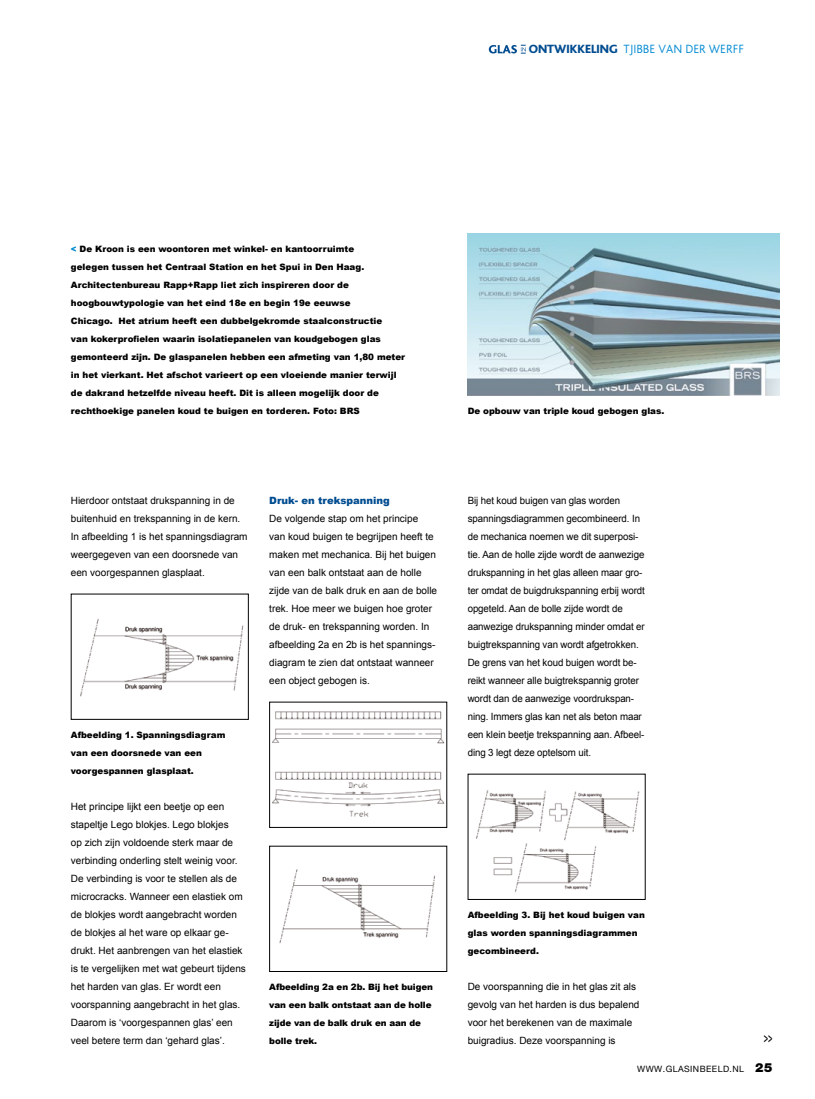
<style>
.page{position:relative;width:815px;height:1099px;background:#fff}
.page>*{position:absolute;margin:0;border:0;box-sizing:border-box;transform-origin:0 0}
.t1{font:15px "Arial";color:#000;scale:.5 1}
.t2{font:300 12.5px "Bliss";color:#008ad2}
.t3{font:10px/18px "Arial";color:#000}
.t4{font:900 10px "Arial";color:#004c90}
.t5{font:900 8.75px/18px "Arial";color:#000}
.t6{font:8.75px "Helvetica Neue";letter-spacing:.05em;color:#000}
.s1{font-weight:800;color:#004c90}
.s2{color:#008ad2}
.s3{font-weight:900;font-size:12.5px}
</style>
<div class="page">
<img style="left:468px;top:233px;width:311px;height:162px">
<svg style="left:489px;top:45px;width:37px;height:9px"></svg>
<img style="left:80px;top:619px;width:164px;height:78px">
<img style="left:272px;top:711px;width:173px;height:106px">
<img style="left:279px;top:869px;width:156px;height:74px">
<img style="left:476px;top:790px;width:164px;height:103px">
<p class="t2" style="left:529px;top:43px;width:217px"><span class="s1">ONTWIKKELING</span> TJIBBE VAN DER WERFF</p>
<p class="t5" style="left:71px;top:239px;width:336px"><span class="s2">&lt;</span> De Kroon is een woontoren met winkel- en kantoorruimte<br>gelegen tussen het Centraal Station en het Spui in Den Haag.<br>Architectenbureau Rapp+Rapp liet zich inspireren door de hoogbouwtypologie van het eind 18e en begin 19e eeuwse<br>Chicago. Het atrium heeft een dubbelgekromde staalconstructie<br>van kokerprofielen waarin isolatiepanelen van koudgebogen glas gemonteerd zijn. De glaspanelen hebben een afmeting van 1,80 meter in het vierkant. Het afschot varieert op een vloeiende manier terwijl de dakrand hetzelfde niveau heeft. Dit is alleen mogelijk door de rechthoekige panelen koud te buigen en torderen. Foto: BRS</p>
<p class="t5" style="left:468px;top:401px;width:198px">De opbouw van triple koud gebogen glas.</p>
<p class="t3" style="left:71px;top:491px;width:178px">Hierdoor ontstaat drukspanning in de buitenhuid en trekspanning in de kern.<br>In afbeelding 1 is het spanningsdiagram weergegeven van een doorsnede van een voorgespannen glasplaat.</p>
<p class="t5" style="left:71px;top:725px;width:156px">Afbeelding 1. Spanningsdiagram van een doorsnede van een voorgespannen glasplaat.</p>
<p class="t3" style="left:71px;top:797px;width:177px">Het principe lijkt een beetje op een stapeltje Lego blokjes. Lego blokjes<br>op zich zijn voldoende sterk maar de verbinding onderling stelt weinig voor.<br>De verbinding is voor te stellen als de microcracks. Wanneer een elastiek om de blokjes wordt aangebracht worden de blokjes al het ware op elkaar ge&shy;drukt. Het aanbrengen van het elastiek is te vergelijken met wat gebeurt tijdens het harden van glas. Er wordt een voorspanning aangebracht in het glas.<br>Daarom is ‘voorgespannen glas’ een veel betere term dan ‘gehard glas’.</p>
<p class="t4" style="left:269px;top:494px;width:122px">Druk- en trekspanning</p>
<p class="t3" style="left:269px;top:509px;width:169px">De volgende stap om het principe<br>van koud buigen te begrijpen heeft te maken met mechanica. Bij het buigen van een balk ontstaat aan de holle zijde van de balk druk en aan de bolle trek. Hoe meer we buigen hoe groter de druk- en trekspanning worden. In afbeelding 2a en 2b is het spannings&shy;diagram te zien dat ontstaat wanneer een object gebogen is.</p>
<p class="t5" style="left:269px;top:977px;width:165px">Afbeelding 2a en 2b. Bij het buigen van een balk ontstaat aan de holle zijde van de balk druk en aan de bolle trek.</p>
<p class="t3" style="left:468px;top:491px;width:179px">Bij het koud buigen van glas worden spanningsdiagrammen gecombineerd. In de mechanica noemen we dit superposi&shy;tie. Aan de holle zijde wordt de aanwezige drukspanning in het glas alleen maar gro&shy;ter omdat de buigdrukspanning erbij wordt opgeteld. Aan de bolle zijde wordt de aanwezige drukspanning minder omdat er buigtrekspanning van wordt afgetrokken.<br>De grens van het koud buigen wordt be&shy;reikt wanneer alle buigtrekspannig groter wordt dan de aanwezige voordrukspan&shy;ning. Immers glas kan net als beton maar een klein beetje trekspanning aan. Afbeel&shy;ding 3 legt deze optelsom uit.</p>
<p class="t5" style="left:468px;top:905px;width:179px">Afbeelding 3. Bij het koud buigen van glas worden spanningsdiagrammen gecombineerd.</p>
<p class="t3" style="left:468px;top:977px;width:173px">De voorspanning die in het glas zit als gevolg van het harden is dus bepalend voor het berekenen van de maximale buigradius. Deze voorspanning is</p>
<h1 class="t1" style="left:764px;top:1030px;width:19px">&gt;&gt;</h1>
<p class="t6" style="left:637px;top:1063px;width:137px">WWW.GLASINBEELD.NL <span class="s3">25</span></p>
</div>
